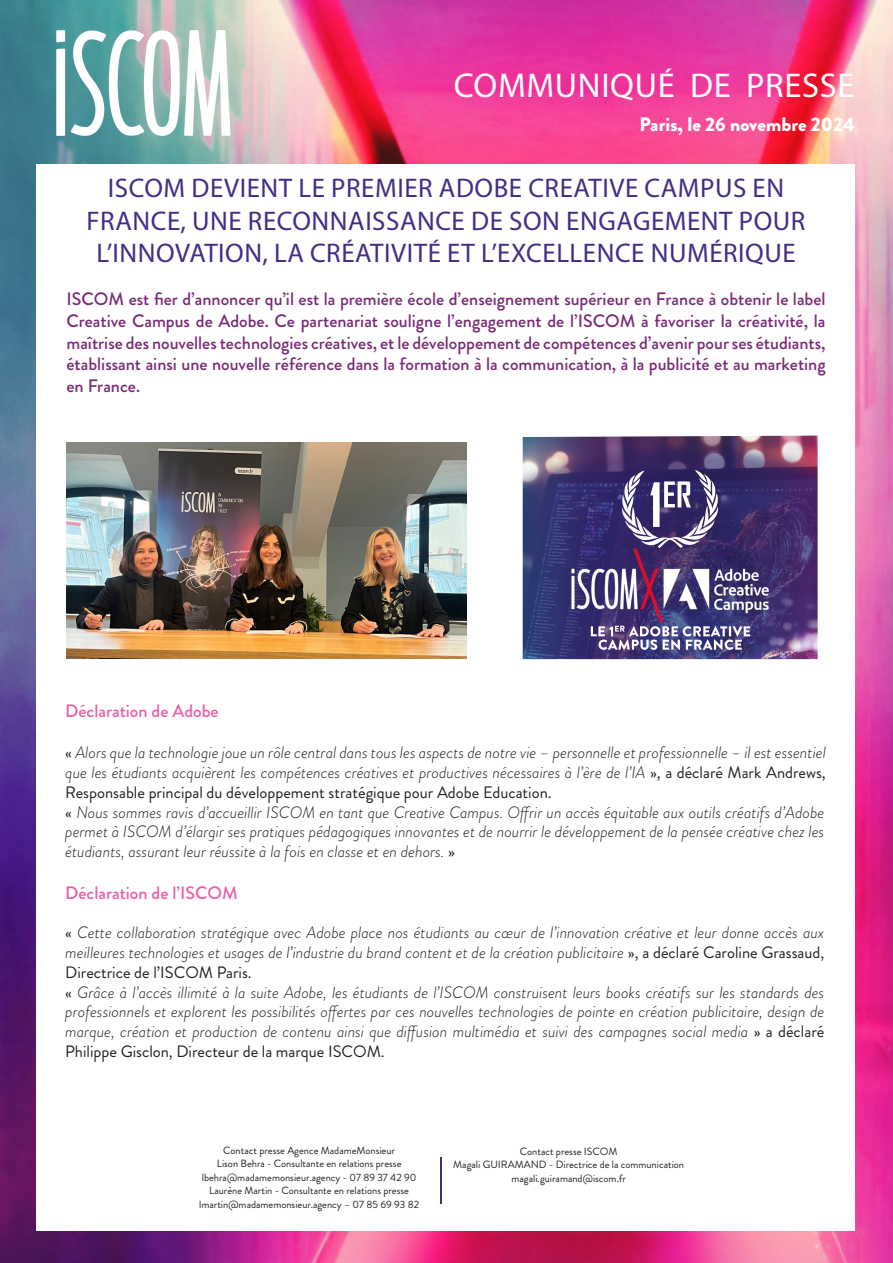
<style>
.page{position:relative;width:893px;height:1263px;background:#fff}
.page>*{position:absolute;margin:0;border:0;box-sizing:border-box;transform-origin:0 0}
.t1{font:34.5px "Myriad Pro";letter-spacing:.02em;color:#fff}
.t2{font:27px/32.4px "Myriad Pro";letter-spacing:.02em;color:#452d86;text-align:center}
.t3{font:900 19.5px "Brandon Grotesque";color:#fff}
.t4{font:500 18px/21.6px "Brandon Grotesque";color:#7a2976;text-align:justify}
.t5{font:500 18px "Brandon Grotesque";color:#ed5da3}
.t6{font:italic 300 16.5px/19.8px "Brandon Grotesque";color:#231f20;text-align:justify}
.t7{font:10.5px/13.5px "Brandon Grotesque";color:#231f20;text-align:center}
.s1{font-weight:400;font-style:normal}
</style>
<div class="page">
<img style="left:0;top:0;width:893px;height:1263px">
<div style="left:36px;top:164px;width:819px;height:1066px;background:#fff"></div>
<img style="left:67px;top:442px;width:400px;height:217px">
<img style="left:46px;top:21px;width:195px;height:121px">
<hr style="left:440px;top:1157px;width:2px;height:46px;background:#452d86">
<img style="left:523px;top:436px;width:295px;height:223px">
<img style="left:615px;top:625px;width:73px;height:12px">
<img style="left:621px;top:470px;width:97px;height:78px">
<p class="t1" style="left:454px;top:64px;width:402px">COMMUNIQUÉ DE PRESSE</p>
<p class="t3" style="left:639px;top:111px;width:217px">Paris, le 26 novembre 2024</p>
<p class="t2" style="left:87px;top:172px;width:720px">ISCOM DEVIENT LE PREMIER ADOBE CREATIVE CAMPUS EN<br>FRANCE, UNE RECONNAISSANCE DE SON ENGAGEMENT POUR<br>L’INNOVATION, LA CRÉATIVITÉ ET L’EXCELLENCE NUMÉRIQUE</p>
<p class="t4" style="left:66px;top:289px;width:761px">ISCOM est fier d’annoncer qu’il est la première école d’enseignement supérieur en France à obtenir le label Creative Campus de Adobe. Ce partenariat souligne l’engagement de l’ISCOM à favoriser la créativité, la maîtrise des nouvelles technologies créatives, et le développement de compétences d’avenir pour ses étudiants, établissant ainsi une nouvelle référence dans la formation à la communication, à la publicité et au marketing en France.</p>
<p class="t5" style="left:65px;top:698px;width:155px">Déclaration de Adobe</p>
<p class="t6" style="left:65px;top:743px;width:762px"><span class="s1">«</span> Alors que la technologie joue un rôle central dans tous les aspects de notre vie – personnelle et professionnelle – il est essentiel que les étudiants acquièrent les compétences créatives et productives nécessaires à l’ère de l’IA <span class="s1">», a déclaré Mark Andrews, Responsable principal du développement stratégique pour Adobe Education.</span></p>
<p class="t6" style="left:65px;top:802px;width:761px"><span class="s1">«</span> Nous sommes ravis d’accueillir ISCOM en tant que Creative Campus. Offrir un accès équitable aux outils créatifs d’Adobe permet à ISCOM d’élargir ses pratiques pédagogiques innovantes et de nourrir le développement de la pensée créative chez les étudiants, assurant leur réussite à la fois en classe et en dehors. <span class="s1">»</span></p>
<p class="t5" style="left:65px;top:880px;width:174px">Déclaration de l’ISCOM</p>
<p class="t6" style="left:65px;top:923px;width:761px"><span class="s1">«</span> Cette collaboration stratégique avec Adobe place nos étudiants au cœur de l’innovation créative et leur donne accès aux meilleures technologies et usages de l’industrie du brand content et de la création publicitaire <span class="s1">», a déclaré Caroline Grassaud, Directrice de l’ISCOM Paris.</span></p>
<p class="t6" style="left:65px;top:982px;width:761px"><span class="s1">«</span> Grâce à l’accès illimité à la suite Adobe, les étudiants de l’ISCOM construisent leurs books créatifs sur les standards des professionnels et explorent les possibilités offertes par ces nouvelles technologies de pointe en création publicitaire, design de marque, création et production de contenu ainsi que diffusion multimédia et suivi des campagnes social media <span class="s1">» a déclaré Philippe Gisclon, Directeur de la marque ISCOM.</span></p>
<p class="t7" style="left:202px;top:1144px;width:216px">Contact presse Agence MadameMonsieur<br>Lison Behra - Consultante en relations presse lbehra@madamemonsieur.agency - 07 89 37 42 90</p>
<p class="t7" style="left:209px;top:1184px;width:201px">Laurène Martin - Consultante en relations presse</p>
<p class="t7" style="left:199px;top:1198px;width:221px">lmartin@madamemonsieur.agency – 07 85 69 93 82</p>
<p class="t7" style="left:520px;top:1145px;width:99px">Contact presse ISCOM</p>
<p class="t7" style="left:453px;top:1158px;width:232px">Magali GUIRAMAND - Directrice de la communication magali.guiramand@iscom.fr</p>
</div>
